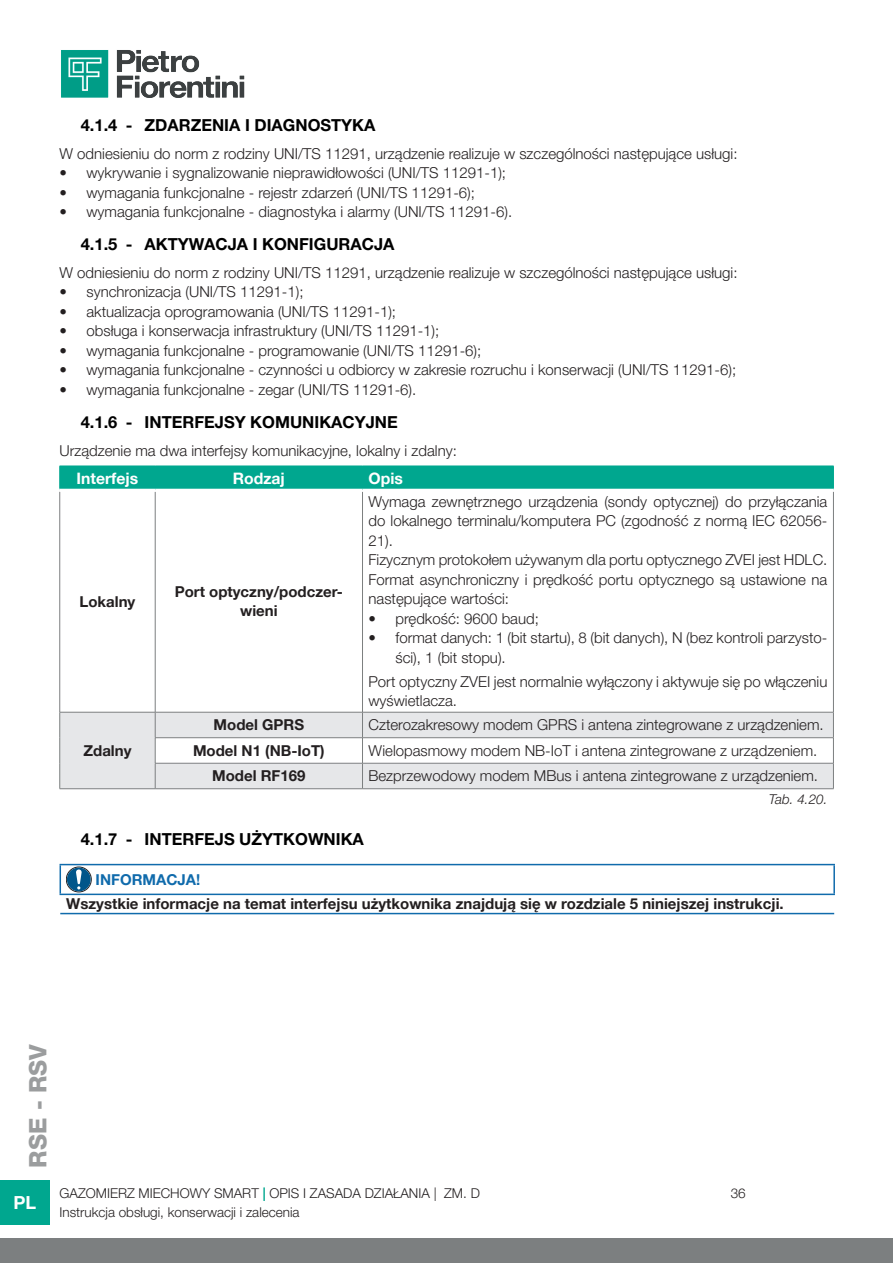
<style>
.page{position:relative;width:893px;height:1263px;background:#fff}
.page>*{position:absolute;margin:0;border:0;box-sizing:border-box;transform-origin:0 0}
.t1{font:800 24px "Helvetica Neue LT Pro";color:#9b9d9e}
.t2{font:700 18px "Helvetica Neue LT Pro";color:#fff}
.t3{font:700 16.5px "Helvetica Neue LT Pro";color:#000}
.t4{font:700 15.75px "Helvetica Neue LT Pro";color:#fff}
.t5{font:300 15px/19.5px "Helvetica Neue LT Pro";color:#231f20}
.t6{font:700 15px/19.5px "Helvetica Neue LT Pro";color:#231f20;text-align:center}
.t7{font:700 15px "Helvetica Neue LT Pro";color:#106bac}
.t8{font:300 13.5px "Helvetica Neue LT Pro";color:#231f20}
.t9{font:italic 300 13.5px "Helvetica Neue LT Pro";color:#231f20}
.s1{font-weight:700;color:#00a78f}
</style>
<div class="page">
<img style="left:61px;top:50px;width:184px;height:48px">
<div style="left:0;top:1238px;width:893px;height:25px;background:#7c7f80"></div>
<div style="left:0;top:1180px;width:50px;height:45px;background:#00a78f"></div>
<svg style="left:60px;top:492px;width:773px;height:220px"></svg>
<div style="left:60px;top:713px;width:95px;height:75px;background:#e6e7e9"></div>
<div style="left:59px;top:466px;width:775px;height:24px;background:#00a78f"></div>
<hr style="left:59px;top:492px;width:1px;height:220px;background:#7c7f80">
<hr style="left:155px;top:492px;width:1px;height:220px;background:#7c7f80">
<hr style="left:362px;top:492px;width:1px;height:220px;background:#7c7f80">
<hr style="left:833px;top:492px;width:1px;height:220px;background:#7c7f80">
<svg style="left:59px;top:712px;width:1px;height:76px"></svg>
<svg style="left:155px;top:713px;width:679px;height:75px"></svg>
<hr style="left:60px;top:489px;width:95px;height:3px;background:#fff">
<hr style="left:155px;top:489px;width:207px;height:3px;background:#fff">
<hr style="left:362px;top:489px;width:472px;height:3px;background:#fff">
<hr style="left:60px;top:712px;width:95px;height:1px;background:#7c7f80">
<hr style="left:155px;top:712px;width:207px;height:1px;background:#7c7f80">
<hr style="left:155px;top:737px;width:207px;height:1px;background:#7c7f80">
<hr style="left:155px;top:763px;width:207px;height:1px;background:#7c7f80">
<hr style="left:60px;top:788px;width:95px;height:1px;background:#7c7f80">
<hr style="left:155px;top:788px;width:207px;height:1px;background:#7c7f80">
<hr style="left:362px;top:788px;width:472px;height:1px;background:#7c7f80">
<hr style="left:362px;top:712px;width:472px;height:1px;background:#7c7f80">
<hr style="left:362px;top:737px;width:472px;height:1px;background:#7c7f80">
<hr style="left:362px;top:763px;width:472px;height:1px;background:#7c7f80">
<hr style="left:60px;top:913px;width:774px;height:1px;background:#106bac">
<hr style="left:60px;top:864px;width:775px;height:1px;background:#106bac">
<svg style="left:60px;top:865px;width:1px;height:28px"></svg>
<hr style="left:833px;top:865px;width:2px;height:28px;background:#106bac">
<hr style="left:60px;top:893px;width:775px;height:2px;background:#106bac">
<svg style="left:66px;top:867px;width:25px;height:25px"></svg>
<div style="left:66px;top:867px;width:25px;height:25px;border:1px solid #231f20;border-radius:50%"></div>
<div style="left:67px;top:867px;width:24px;height:24px;background:#01568a;border-radius:50%"></div>
<svg style="left:76px;top:869px;width:6px;height:20px"></svg>
<p class="t3" style="left:81px;top:115px;width:296px">4.1.4 - ZDARZENIA I DIAGNOSTYKA</p>
<p class="t5" style="left:60px;top:143px;width:679px">W odniesieniu do norm z rodziny UNI/TS 11291, urządzenie realizuje w szczególności następujące usługi:</p>
<p class="t5" style="left:60px;top:163px;width:448px">• wykrywanie i sygnalizowanie nieprawidłowości (UNI/TS 11291-1);</p>
<p class="t5" style="left:60px;top:182px;width:417px">• wymagania funkcjonalne - rejestr zdarzeń (UNI/TS 11291-6);</p>
<p class="t5" style="left:60px;top:202px;width:454px">• wymagania funkcjonalne - diagnostyka i alarmy (UNI/TS 11291-6).</p>
<p class="t3" style="left:81px;top:234px;width:315px">4.1.5 - AKTYWACJA I KONFIGURACJA</p>
<p class="t5" style="left:60px;top:263px;width:679px">W odniesieniu do norm z rodziny UNI/TS 11291, urządzenie realizuje w szczególności następujące usługi:</p>
<p class="t5" style="left:60px;top:282px;width:246px">• synchronizacja (UNI/TS 11291-1);</p>
<p class="t5" style="left:60px;top:302px;width:338px">• aktualizacja oprogramowania (UNI/TS 11291-1);</p>
<p class="t5" style="left:60px;top:321px;width:381px">• obsługa i konserwacja infrastruktury (UNI/TS 11291-1);</p>
<p class="t5" style="left:60px;top:341px;width:423px">• wymagania funkcjonalne - programowanie (UNI/TS 11291-6);</p>
<p class="t5" style="left:60px;top:360px;width:678px">• wymagania funkcjonalne - czynności u odbiorcy w zakresie rozruchu i konserwacji (UNI/TS 11291-6);</p>
<p class="t5" style="left:60px;top:380px;width:358px">• wymagania funkcjonalne - zegar (UNI/TS 11291-6).</p>
<p class="t3" style="left:81px;top:411px;width:319px">4.1.6 - INTERFEJSY KOMUNIKACYJNE</p>
<p class="t5" style="left:60px;top:440px;width:399px">Urządzenie ma dwa interfejsy komunikacyjne, lokalny i zdalny:</p>
<p class="t4" style="left:77px;top:468px;width:63px">Interfejs</p>
<p class="t4" style="left:233px;top:468px;width:54px">Rodzaj</p>
<p class="t4" style="left:368px;top:468px;width:36px">Opis</p>
<p class="t6" style="left:80px;top:591px;width:57px">Lokalny</p>
<p class="t6" style="left:175px;top:581px;width:170px">Port optyczny/podczer&shy;wieni</p>
<p class="t5" style="left:368px;top:491px;width:460px">Wymaga zewnętrznego urządzenia (sondy optycznej) do przyłączania do lokalnego terminalu/komputera PC (zgodność z normą IEC 62056- 21).<br>Fizycznym protokołem używanym dla portu optycznego ZVEI jest HDLC.<br>Format asynchroniczny i prędkość portu optycznego są ustawione na następujące wartości:</p>
<p class="t5" style="left:368px;top:608px;width:172px">• prędkość: 9600 baud;</p>
<p class="t5" style="left:395px;top:628px;width:433px;text-indent:-27px">• format danych: 1 (bit startu), 8 (bit danych), N (bez kontroli parzysto&shy;ści), 1 (bit stopu).</p>
<p class="t5" style="left:368px;top:671px;width:460px">Port optyczny ZVEI jest normalnie wyłączony i aktywuje się po włączeniu wyświetlacza.</p>
<p class="t6" style="left:214px;top:715px;width:92px">Model GPRS</p>
<p class="t5" style="left:368px;top:715px;width:457px">Czterozakresowy modem GPRS i antena zintegrowane z urządzeniem.</p>
<p class="t6" style="left:193px;top:740px;width:133px">Model N1 (NB-IoT)</p>
<p class="t5" style="left:368px;top:740px;width:450px">Wielopasmowy modem NB-IoT i antena zintegrowane z urządzeniem.</p>
<p class="t6" style="left:212px;top:766px;width:95px">Model RF169</p>
<p class="t5" style="left:368px;top:766px;width:451px">Bezprzewodowy modem MBus i antena zintegrowane z urządzeniem.</p>
<p class="t9" style="left:769px;top:791px;width:60px">Tab. 4.20.</p>
<p class="t3" style="left:81px;top:829px;width:285px">4.1.7 - INTERFEJS UŻYTKOWNIKA</p>
<p class="t7" style="left:96px;top:870px;width:106px">INFORMACJA!</p>
<p class="t6" style="left:66px;top:894px;width:719px">Wszystkie informacje na temat interfejsu użytkownika znajdują się w rozdziale 5 niniejszej instrukcji.</p>
<p class="t6" style="left:83px;top:740px;width:50px">Zdalny</p>
<h1 class="t1" style="left:24px;top:1168px;width:126px;rotate:-90deg">RSE - RSV</h1>
<p class="t2" style="left:13px;top:1191px;width:24px">PL</p>
<p class="t8" style="left:60px;top:1185px;width:422px">Gazomierz miechowy smart <span class="s1">|</span> OPIS I ZASADA DZIAŁANIA | ZM. D</p>
<p class="t8" style="left:60px;top:1204px;width:242px">Instrukcja obsługi, konserwacji i zalecenia</p>
<p class="t8" style="left:731px;top:1185px;width:17px">36</p>
</div>
